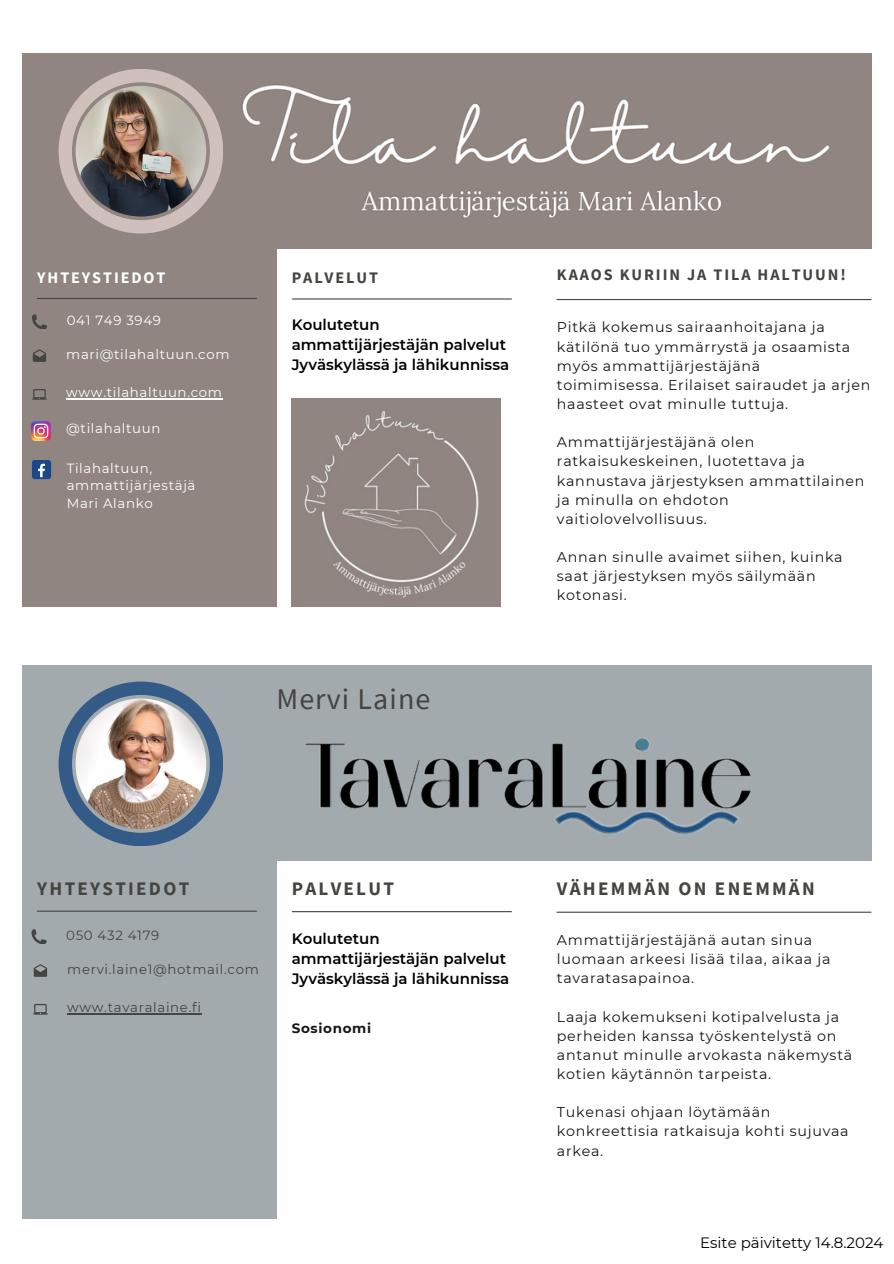
<style>
.page{position:relative;width:894px;height:1264px;background:#fff}
.page>*{position:absolute;margin:0;border:0;box-sizing:border-box;transform-origin:0 0}
.t1{font:30px "Source Sans Pro";letter-spacing:.035em;color:#444440}
.t2{font:700 19.05px "Source Sans Pro";letter-spacing:.12em;color:#444440}
.t3{font:700 16.05px "Source Sans Pro";letter-spacing:.12em;color:#444440}
.t4{font:700 16.05px "Source Sans Pro";letter-spacing:.12em;color:#fff}
.t5{font:600 15px/20.2px "Montserrat";color:#000}
.t6{font:15px "Montserrat";color:#000}
.t7{font:14.25px/19.2px "Montserrat";letter-spacing:.05em;color:#171616}
.t8{font:700 13.5px "Montserrat";letter-spacing:.05em;color:#171616}
.t9{font:13.35px/17.7px "Montserrat";letter-spacing:.05em;color:#fff}
.t10{font:13.35px "Montserrat";letter-spacing:.05em;color:#444440}
</style>
<div class="page">
<div style="left:22px;top:665px;width:849px;height:195px;background:#a3aaae"></div>
<div style="left:22px;top:665px;width:254px;height:553px;background:#a3aaae"></div>
<svg style="left:59px;top:681px;width:164px;height:165px"></svg>
<hr style="left:292px;top:911px;width:219px;height:1px;background:#444440">
<svg style="left:33px;top:1004px;width:15px;height:10px"></svg>
<svg style="left:34px;top:964px;width:13px;height:12px"></svg>
<hr style="left:67px;top:1013px;width:134px;height:1px;background:#444440">
<svg style="left:31px;top:929px;width:15px;height:14px"></svg>
<hr style="left:37px;top:910px;width:219px;height:1px;background:#444440">
<div style="left:22px;top:53px;width:849px;height:195px;background:#908581"></div>
<div style="left:22px;top:53px;width:254px;height:553px;background:#908581"></div>
<svg style="left:59px;top:69px;width:164px;height:164px"></svg>
<hr style="left:292px;top:298px;width:219px;height:1px;background:#444440">
<svg style="left:32px;top:389px;width:15px;height:11px"></svg>
<svg style="left:33px;top:349px;width:13px;height:13px"></svg>
<div style="left:32px;top:460px;width:19px;height:19px;background:#1a4789;border-radius:3px"></div>
<svg style="left:38px;top:463px;width:7px;height:14px"></svg>
<img style="left:31px;top:421px;width:20px;height:19px">
<svg style="left:32px;top:314px;width:15px;height:15px"></svg>
<hr style="left:37px;top:298px;width:219px;height:1px;background:#444440">
<img style="left:242px;top:85px;width:588px;height:133px">
<img style="left:292px;top:398px;width:208px;height:208px">
<img style="left:305px;top:738px;width:446px;height:96px">
<hr style="left:66px;top:398px;width:157px;height:1px;background:#fff">
<hr style="left:557px;top:911px;width:313px;height:1px;background:#444440">
<hr style="left:557px;top:299px;width:313px;height:1px;background:#444440">
<p class="t4" style="left:37px;top:267px;width:130px">YHTEYSTIEDOT</p>
<p class="t9" style="left:67px;top:311px;width:96px">041 749 3949</p>
<h2 class="t9" style="left:66px;top:346px;width:165px">mari@tilahaltuun.com</h2>
<p class="t9" style="left:66px;top:383px;width:157px">www.tilahaltuun.com</p>
<p class="t9" style="left:66px;top:419px;width:96px">@tilahaltuun</p>
<p class="t9" style="left:67px;top:459px;width:130px">Tilahaltuun, ammattijärjestäjä<br>Mari Alanko</p>
<p class="t3" style="left:292px;top:267px;width:88px">PALVELUT</p>
<p class="t5" style="left:292px;top:314px;width:219px">Koulutetun ammattijärjestäjän palvelut<br>Jyväskylässä ja lähikunnissa</p>
<h3 class="t1" style="left:276px;top:679px;width:155px">Mervi Laine</h3>
<h1 class="t3" style="left:556px;top:264px;width:290px">KAAOS KURIIN JA TILA HALTUUN!</h1>
<p class="t7" style="left:556px;top:318px;width:315px">Pitkä kokemus sairaanhoitajana ja kätilönä tuo ymmärrystä ja osaamista myös ammattijärjestäjänä<br>toimimisessa. Erilaiset sairaudet ja arjen haasteet ovat minulle tuttuja.</p>
<p class="t7" style="left:556px;top:432px;width:309px">Ammattijärjestäjänä olen ratkaisukeskeinen, luotettava ja kannustava järjestyksen ammattilainen ja minulla on ehdoton vaitiolovelvollisuus.</p>
<p class="t7" style="left:556px;top:547px;width:287px">Annan sinulle avaimet siihen, kuinka saat järjestyksen myös säilymään kotonasi.</p>
<p class="t2" style="left:37px;top:876px;width:153px">YHTEYSTIEDOT</p>
<p class="t10" style="left:66px;top:927px;width:95px">050 432 4179</p>
<p class="t10" style="left:67px;top:961px;width:193px">mervi.laine1@hotmail.com</p>
<p class="t10" style="left:67px;top:999px;width:135px">www.tavaralaine.fi</p>
<p class="t2" style="left:292px;top:876px;width:104px">PALVELUT</p>
<p class="t5" style="left:292px;top:928px;width:219px">Koulutetun ammattijärjestäjän palvelut<br>Jyväskylässä ja lähikunnissa</p>
<p class="t8" style="left:292px;top:1020px;width:81px">Sosionomi</p>
<p class="t2" style="left:556px;top:876px;width:259px">VÄHEMMÄN ON ENEMMÄN</p>
<p class="t7" style="left:556px;top:930px;width:275px">Ammattijärjestäjänä autan sinua luomaan arkeesi lisää tilaa, aikaa ja tavaratasapainoa.</p>
<p class="t7" style="left:556px;top:1006px;width:297px">Laaja kokemukseni kotipalvelusta ja perheiden kanssa työskentelystä on antanut minulle arvokasta näkemystä kotien käytännön tarpeista.</p>
<p class="t7" style="left:556px;top:1102px;width:293px">Tukenasi ohjaan löytämään konkreettisia ratkaisuja kohti sujuvaa arkea.</p>
<h2 class="t6" style="left:700px;top:1233px;width:185px">Esite päivitetty 14.8.2024</h2>
</div>
